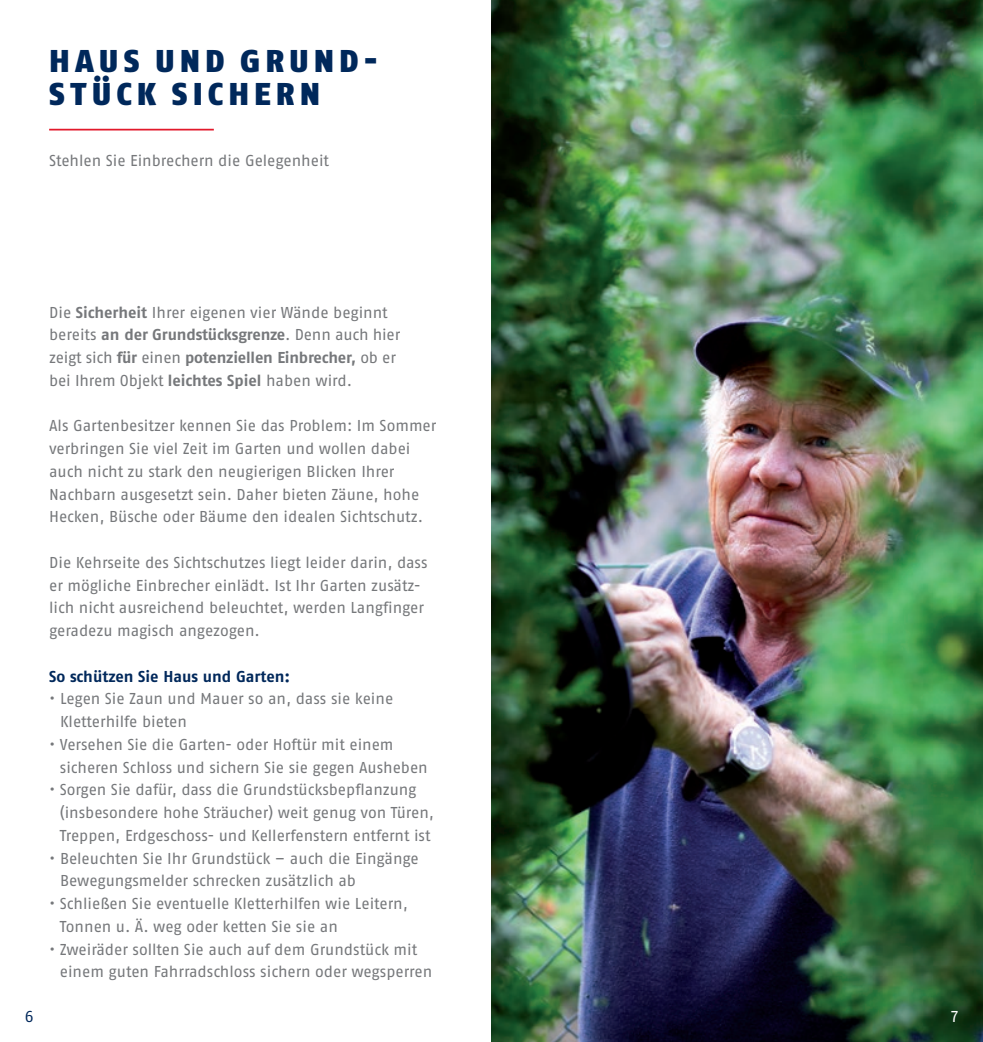
<style>
.page{position:relative;width:983px;height:1042px;background:#fff}
.page>*{position:absolute;margin:0;border:0;box-sizing:border-box;transform-origin:0 0}
.t1{font:900 31.5px/33.2px "ABUS Fago Pro";letter-spacing:.16em;color:#00285b}
.t2{font:15.75px/22.8px "ABUS Fago Pro";letter-spacing:-.005em;color:#76787b}
.t3{font:700 15.75px "ABUS Fago Pro";color:#00285b}
.t4{font:15.75px "ABUS Fago Pro";color:#00285b}
.t5{font:15.75px "ABUS Fago Pro";color:#fff}
.s1{font-weight:700}
</style>
<div class="page">
<img style="left:491px;top:0;width:491px;height:1042px">
<hr style="left:49px;top:129px;width:165px;height:1px;background:#e2192b">
<h1 class="t1" style="left:49px;top:45px;width:333px">HAUS UND GRUND-<br>STÜCK SICHERN</h1>
<p class="t2" style="left:49px;top:149px;width:281px">Stehlen Sie Einbrechern die Gelegenheit</p>
<p class="t2" style="left:49px;top:301px;width:352px">Die <span class="s1">Sicherheit</span> Ihrer eigenen vier Wände beginnt bereits <span class="s1">an der Grundstücksgrenze</span>. Denn auch hier zeigt sich <span class="s1">für</span> einen <span class="s1">potenziellen Einbrecher,</span> ob er bei Ihrem Objekt <span class="s1">leichtes Spiel</span> haben wird.</p>
<p class="t2" style="left:49px;top:414px;width:389px">Als Gartenbesitzer kennen Sie das Problem: Im Sommer verbringen Sie viel Zeit im Garten und wollen dabei auch nicht zu stark den neugierigen Blicken Ihrer Nachbarn ausgesetzt sein. Daher bieten Zäune, hohe Hecken, Büsche oder Bäume den idealen Sichtschutz.</p>
<p class="t2" style="left:49px;top:551px;width:380px">Die Kehrseite des Sichtschutzes liegt leider darin, dass er mögliche Einbrecher einlädt. Ist Ihr Garten zusätz&shy;lich nicht ausreichend beleuchtet, werden Langfinger geradezu magisch angezogen.</p>
<p class="t3" style="left:49px;top:666px;width:242px">So schützen Sie Haus und Garten:</p>
<p class="t2" style="left:60px;top:687px;width:334px;text-indent:-11px">• Legen Sie Zaun und Mauer so an, dass sie keine<br>Kletterhilfe bieten</p>
<p class="t2" style="left:60px;top:733px;width:369px;text-indent:-11px">• Versehen Sie die Garten- oder Hoftür mit einem sicheren Schloss und sichern Sie sie gegen Ausheben</p>
<p class="t2" style="left:60px;top:778px;width:375px;text-indent:-11px">• Sorgen Sie dafür, dass die Grundstücksbepflanzung (insbesondere hohe Sträucher) weit genug von Türen,<br>Treppen, Erdgeschoss- und Kellerfenstern entfernt ist</p>
<p class="t2" style="left:60px;top:846px;width:360px;text-indent:-11px">• Beleuchten Sie Ihr Grundstück – auch die Eingänge<br>Bewegungsmelder schrecken zusätzlich ab</p>
<p class="t2" style="left:60px;top:892px;width:349px;text-indent:-11px">• Schließen Sie eventuelle Kletterhilfen wie Leitern,<br>Tonnen u. Ä. weg oder ketten Sie sie an</p>
<p class="t2" style="left:60px;top:937px;width:374px;text-indent:-11px">• Zweiräder sollten Sie auch auf dem Grundstück mit einem guten Fahrradschloss sichern oder wegsperren</p>
<p class="t4" style="left:25px;top:1007px;width:10px">6</p>
<p class="t5" style="left:950px;top:1007px;width:8px">7</p>
</div>
